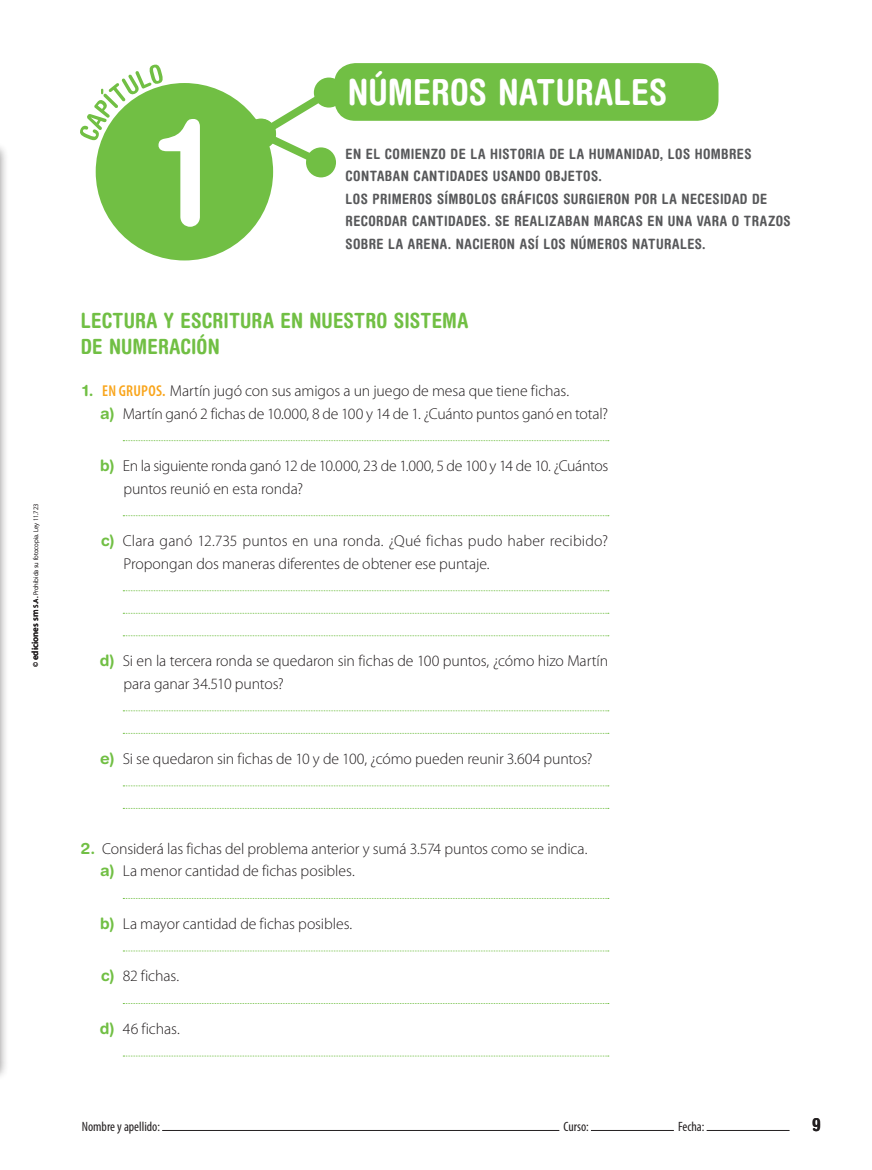
<style>
.page{position:relative;width:872px;height:1170px;background:#fff}
.page>*{position:absolute;margin:0;border:0;box-sizing:border-box;transform-origin:0 0}
.t1{font:700 condensed 145.8px "Helvetica Rounded LT Std";color:#fff}
.t2{font:700 condensed 36px "Helvetica Rounded LT Std";color:#fff}
.t3{font:700 condensed 21px/25.5px "Helvetica Rounded LT Std";letter-spacing:.005em;color:#71bf44}
.t4{font:700 condensed 18px "Helvetica Rounded LT Std";color:#231f20}
.t5{font:300 15.75px/22.5px "Myriad Pro";letter-spacing:-.01em;color:#231f20}
.t6{font:700 condensed 14.25px/22.5px "Helvetica Rounded LT Std";letter-spacing:.03em;color:#57585a}
.t7{font:condensed 13.5px "Myriad Pro";color:#231f20}
.t8{font:300 6.75px "Myriad Pro";letter-spacing:-.005em;color:#231f20}
.s1{font-weight:600;font-size:7.5px}
.s2{font-weight:600;font-size:9px}
.s3{font-weight:600}
.s4{font-family:"Helvetica Rounded LT Std";font-weight:700;color:#71bf44}
.s5{font-weight:600;font-stretch:condensed;color:#f9a51b}
</style>
<div class="page">
<div style="left:96px;top:83px;width:177px;height:177px;background:#71bf44;border-radius:50%"></div>
<div style="left:314px;top:78px;width:30px;height:30px;background:#71bf44;border-radius:50%"></div>
<div style="left:334px;top:63px;width:384px;height:58px;background:#71bf44;border-radius:21px"></div>
<svg style="left:251px;top:82px;width:88px;height:90px"></svg>
<div style="left:306px;top:147px;width:30px;height:30px;background:#71bf44;border-radius:50%"></div>
<div style="left:246px;top:119px;width:30px;height:30px;background:#71bf44;border-radius:50%"></div>
<hr style="left:162px;top:1129px;width:397px;height:1px;background:#231f20">
<hr style="left:591px;top:1129px;width:83px;height:1px;background:#231f20">
<hr style="left:706px;top:1129px;width:83px;height:1px;background:#231f20">
<svg style="left:123px;top:440px;width:486px;height:1px"></svg>
<svg style="left:123px;top:515px;width:486px;height:1px"></svg>
<svg style="left:123px;top:590px;width:486px;height:1px"></svg>
<svg style="left:123px;top:613px;width:486px;height:1px"></svg>
<svg style="left:123px;top:635px;width:486px;height:1px"></svg>
<svg style="left:123px;top:710px;width:486px;height:1px"></svg>
<svg style="left:123px;top:733px;width:486px;height:1px"></svg>
<svg style="left:123px;top:785px;width:486px;height:1px"></svg>
<svg style="left:123px;top:808px;width:486px;height:1px"></svg>
<svg style="left:123px;top:898px;width:486px;height:1px"></svg>
<svg style="left:123px;top:950px;width:486px;height:1px"></svg>
<svg style="left:123px;top:1003px;width:486px;height:1px"></svg>
<svg style="left:123px;top:1055px;width:486px;height:1px"></svg>
<div style="left:0;top:142px;width:9px;height:938px;background:#231f20;opacity:.5"></div>
<img style="left:0;top:151px;width:1px;height:920px">
<svg style="left:80px;top:64px;width:84px;height:78px"></svg>
<p class="t8" style="left:32px;top:667px;width:165px;rotate:-90deg"><span class="s1">©</span> <span class="s2">ediciones sm</span> <span class="s3">S.A.</span> Prohibida su fotocopia. Ley 11.723</p>
<p class="t1" style="left:160px;top:84px;width:50px">1</p>
<p class="t2" style="left:348px;top:70px;width:321px">NÚMEROS NATURALES</p>
<p class="t6" style="left:345px;top:142px;width:446px">EN EL COMIENZO DE LA HISTORIA DE LA HUMANIDAD, LOS HOMBRES CONTABAN CANTIDADES USANDO OBJETOS.<br>LOS PRIMEROS SÍMBOLOS GRÁFICOS SURGIERON POR LA NECESIDAD DE RECORDAR CANTIDADES. SE REALIZABAN MARCAS EN UNA VARA O TRAZOS</p>
<p class="t6" style="left:345px;top:232px;width:361px">SOBRE LA ARENA. NACIERON ASÍ LOS NÚMEROS NATURALES.</p>
<p class="t3" style="left:81px;top:308px;width:389px">LECTURA Y ESCRITURA EN NUESTRO SISTEMA<br>DE NUMERACIÓN</p>
<p class="t5" style="left:100px;top:380px;width:509px;text-indent:-18px"><span class="s4">1.</span> <span class="s5">EN GRUPOS.</span> Martín jugó con sus amigos a un juego de mesa que tiene fichas.<br><span class="s4">a)</span> Martín ganó 2 fichas de 10.000, 8 de 100 y 14 de 1. ¿Cuánto puntos ganó en total?</p>
<p class="t5" style="left:123px;top:455px;width:486px;text-indent:-23px"><span class="s4">b)</span> En la siguiente ronda ganó 12 de 10.000, 23 de 1.000, 5 de 100 y 14 de 10. ¿Cuántos puntos reunió en esta ronda?</p>
<p class="t5" style="left:123px;top:530px;width:486px;text-indent:-22px"><span class="s4">c)</span> Clara ganó 12.735 puntos en una ronda. ¿Qué fichas pudo haber recibido?<br>Propongan dos maneras diferentes de obtener ese puntaje.</p>
<p class="t5" style="left:123px;top:650px;width:486px;text-indent:-23px"><span class="s4">d)</span> Si en la tercera ronda se quedaron sin fichas de 100 puntos, ¿cómo hizo Martín para ganar 34.510 puntos?</p>
<p class="t5" style="left:100px;top:747px;width:494px"><span class="s4">e)</span> Si se quedaron sin fichas de 10 y de 100, ¿cómo pueden reunir 3.604 puntos?</p>
<p class="t5" style="left:100px;top:837px;width:489px;text-indent:-19px"><span class="s4">2.</span> Considerá las fichas del problema anterior y sumá 3.574 puntos como se indica. <span class="s4">a)</span> La menor cantidad de fichas posibles.</p>
<p class="t5" style="left:100px;top:912px;width:254px"><span class="s4">b)</span> La mayor cantidad de fichas posibles.</p>
<p class="t5" style="left:101px;top:965px;width:79px"><span class="s4">c)</span> 82 fichas.</p>
<p class="t5" style="left:100px;top:1017px;width:81px"><span class="s4">d)</span> 46 fichas.</p>
<p class="t7" style="left:82px;top:1118px;width:80px">Nombre y apellido:</p>
<p class="t7" style="left:563px;top:1118px;width:27px">Curso:</p>
<p class="t7" style="left:678px;top:1118px;width:28px">Fecha:</p>
<p class="t4" style="left:812px;top:1113px;width:10px">9</p>
</div>
